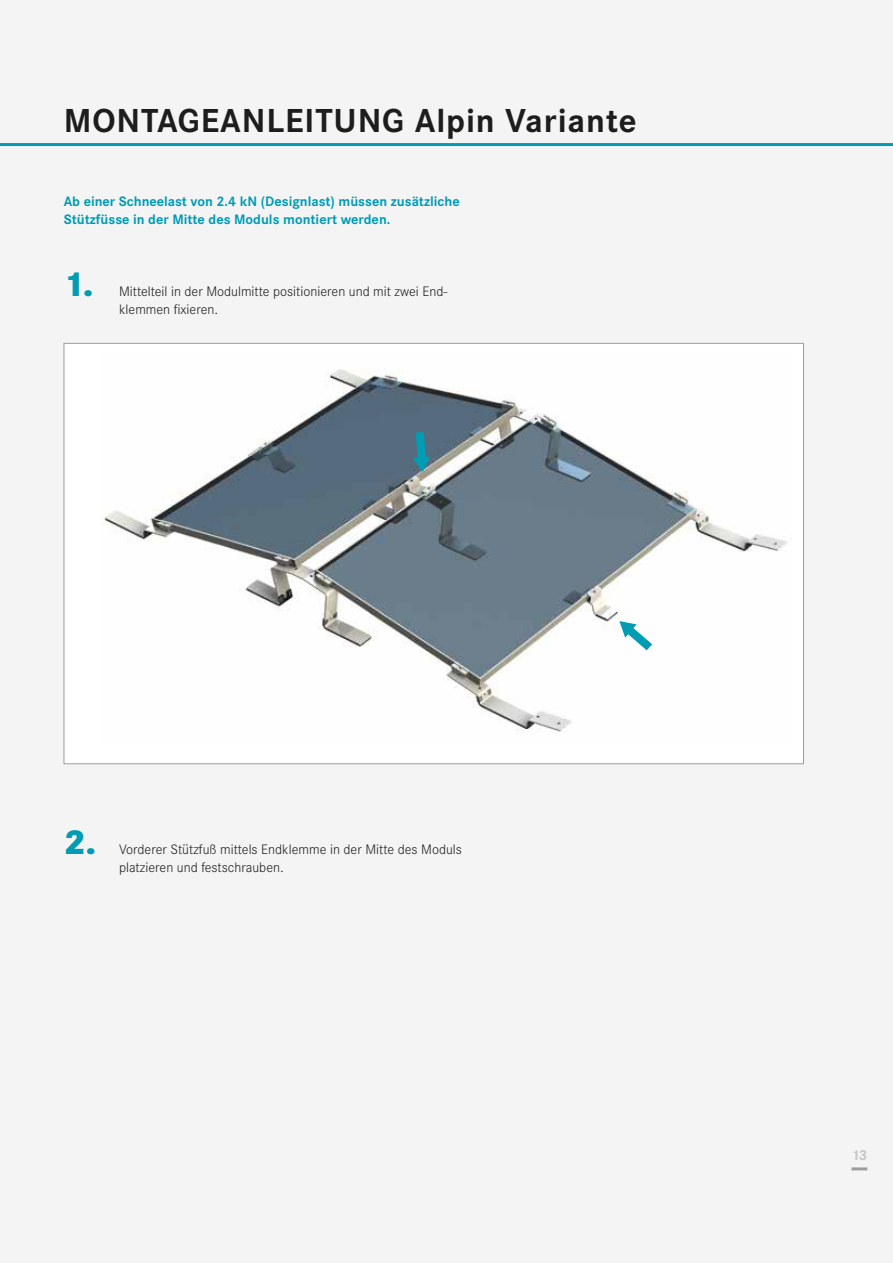
<style>
.page{position:relative;width:893px;height:1263px;background:#f4f4f4}
.page>*{position:absolute;margin:0;border:0;box-sizing:border-box;transform-origin:0 0}
.t1{font:800 36px "Corporate S";color:#009cb4}
.t2{font:700 34.5px "Corporate S";letter-spacing:.025em;color:#1d1d1b}
.t3{font:700 15px "Corporate S";color:#c6c6c6}
.t4{font:300 14.25px/18px "Corporate S";color:#1d1d1b}
.t5{font:700 14.25px/18px "Corporate S";color:#009cb4}
</style>
<div class="page">
<hr style="left:851px;top:1167px;width:16px;height:3px;background:#9d9d9c">
<hr style="left:0;top:143px;width:893px;height:3px;background:#009cb4">
<div style="left:64px;top:343px;width:739px;height:421px;background:#fff"></div>
<img style="left:101px;top:369px;width:686px;height:363px">
<svg style="left:413px;top:432px;width:17px;height:40px"></svg>
<svg style="left:619px;top:621px;width:33px;height:29px"></svg>
<h2 class="t2" style="left:64px;top:101px;width:574px">MONTAGEAN LEITUNG Alpin Variante</h2>
<p class="t5" style="left:64px;top:192px;width:397px">Ab einer Schneelast von 2.4 kN (Designlast) müssen zusätzliche<br>Stützfüsse in der Mitte des Moduls montiert werden.</p>
<h1 class="t1" style="left:64px;top:262px;width:31px">1.</h1>
<p class="t4" style="left:119px;top:282px;width:330px">Mittelteil in der Modulmitte positionieren und mit zwei End&shy;klemmen fixieren.</p>
<h1 class="t1" style="left:64px;top:820px;width:34px">2.</h1>
<p class="t4" style="left:119px;top:840px;width:344px">Vorderer Stützfuß mittels Endklemme in der Mitte des Moduls platzieren und festschrauben.</p>
<p class="t3" style="left:851px;top:1146px;width:17px">13</p>
</div>
